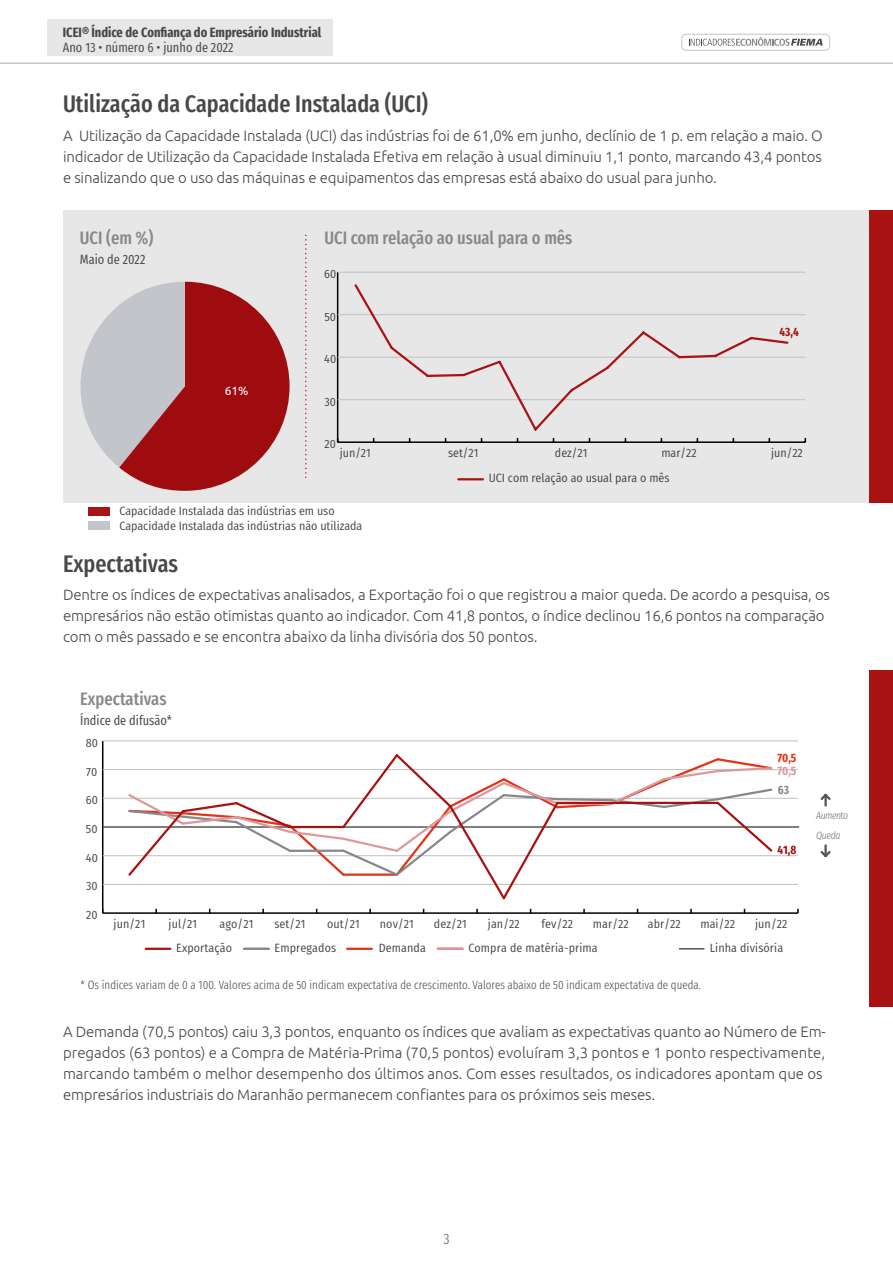
<style>
.page{position:relative;width:893px;height:1263px;background:#fff}
.page>*{position:absolute;margin:0;border:0;box-sizing:border-box;transform-origin:0 0}
.t1{font:500 24px "Fira Sans Compressed";color:#494748}
.t2{font:500 18px "Fira Sans Compressed";color:#89878c}
.t3{font:300 15px/21px "Ubuntu";letter-spacing:-.01em;color:#494748}
.t4{font:15px "Fira Sans Compressed";color:#89878c}
.t5{font:700 13.5px "Fira Sans Compressed";color:#494748}
.t6{font:13.5px "Fira Sans Compressed";color:#494748}
.t7{font:12px "Fira Sans Condensed";letter-spacing:.01em;color:#474446}
.t8{font:300 12px "Fira Sans Compressed";color:#494748}
.t9{font:12px/14.1px "Fira Sans Condensed";color:#494748}
.t10{font:12px "Fira Sans Condensed";color:#474346}
.t11{font:700 12px "Fira Sans Compressed";color:#aa1313}
.t12{font:700 12px "Fira Sans Compressed";color:#aa1212}
.t13{font:700 12px "Fira Sans Compressed";color:#e23317}
.t14{font:700 12px "Fira Sans Compressed";color:#de989b}
.t15{font:12px "Ubuntu";color:#fff}
.t16{font:700 12px "Fira Sans Compressed";color:#88878b}
.t17{font:italic 300 10.5px "Fira Sans Compressed";letter-spacing:-.045em;color:#717176}
</style>
<div class="page">
<div style="left:681px;top:34px;width:149px;height:17px;border:1px solid #c3c5ca;border-radius:4px"></div>
<svg style="left:689px;top:37px;width:134px;height:9px"></svg>
<hr style="left:0;top:62px;width:893px;height:2px;background:#c3c5ca">
<div style="left:63px;top:210px;width:829px;height:293px;background:#e7e7e7"></div>
<div style="left:869px;top:210px;width:23px;height:293px;background:#a91212"></div>
<svg style="left:305px;top:235px;width:2px;height:243px"></svg>
<div style="left:869px;top:671px;width:23px;height:336px;background:#a91212"></div>
<div style="left:48px;top:19px;width:285px;height:37px;background:#e7e7e7"></div>
<svg style="left:80px;top:282px;width:210px;height:209px"></svg>
<hr style="left:458px;top:478px;width:25px;height:2px;background:#aa1313">
<hr style="left:338px;top:441px;width:467px;height:2px;background:#000">
<hr style="left:337px;top:272px;width:1px;height:170px;background:#000">
<hr style="left:338px;top:399px;width:467px;height:1px;background:#c1c1c1">
<hr style="left:338px;top:357px;width:467px;height:1px;background:#c1c1c1">
<hr style="left:338px;top:314px;width:467px;height:1px;background:#c1c1c1">
<hr style="left:338px;top:272px;width:467px;height:1px;background:#c1c1c1">
<svg style="left:353px;top:284px;width:437px;height:147px"></svg>
<svg style="left:820px;top:794px;width:11px;height:12px"></svg>
<svg style="left:820px;top:844px;width:11px;height:13px"></svg>
<svg style="left:679px;top:948px;width:25px;height:1px"></svg>
<hr style="left:146px;top:948px;width:24px;height:2px;background:#aa1212">
<hr style="left:438px;top:948px;width:24px;height:2px;background:#de989b">
<hr style="left:103px;top:912px;width:695px;height:2px;background:#000">
<hr style="left:102px;top:741px;width:1px;height:172px;background:#000">
<hr style="left:103px;top:884px;width:695px;height:1px;background:#c0c0c0">
<hr style="left:103px;top:855px;width:695px;height:1px;background:#c0c0c0">
<hr style="left:103px;top:826px;width:696px;height:2px;background:#525552">
<hr style="left:103px;top:798px;width:695px;height:1px;background:#c0c0c0">
<hr style="left:103px;top:769px;width:695px;height:1px;background:#c0c0c0">
<hr style="left:103px;top:740px;width:695px;height:1px;background:#c0c0c0">
<svg style="left:126px;top:754px;width:648px;height:146px"></svg>
<hr style="left:244px;top:948px;width:25px;height:2px;background:#88878b">
<hr style="left:347px;top:948px;width:25px;height:2px;background:#e23317">
<div style="left:88px;top:507px;width:22px;height:9px;background:#aa1313"></div>
<div style="left:88px;top:521px;width:22px;height:9px;background:#c2c6cb"></div>
<p class="t5" style="left:63px;top:22px;width:260px">ICEI® Índice de Confiança do Empresário Industrial</p>
<p class="t6" style="left:63px;top:37px;width:172px">Ano 13 • número 6 • junho de 2022</p>
<p class="t5" style="left:63px;top:22px;width:178px">Sondagem Industrial do Maranhão</p>
<p class="t6" style="left:106px;top:37px;width:9px">N</p>
<p class="t6" style="left:149px;top:37px;width:83px">5 maio de 2022</p>
<h1 class="t1" style="left:63px;top:85px;width:367px">Utilização da Capacidade Instalada (UCI)</h1>
<p class="t3" style="left:63px;top:125px;width:761px;text-align:justify">A Utilização da Capacidade Instalada (UCI) das indústrias foi de 61,0% em junho, declínio de 1 p. em relação a maio. O indicador de Utilização da Capacidade Instalada Efetiva em relação à usual diminuiu 1,1 ponto, marcando 43,4 pontos e sinalizando que o uso das máquinas e equipamentos das empresas está abaixo do usual para junho.</p>
<p class="t2" style="left:80px;top:224px;width:75px">UCI (em %)</p>
<p class="t6" style="left:80px;top:249px;width:67px">Maio de 2022</p>
<p class="t15" style="left:225px;top:383px;width:25px">61%</p>
<p class="t2" style="left:325px;top:224px;width:249px">UCI com relação ao usual para o mês</p>
<p class="t10" style="left:324px;top:265px;width:14px">60</p>
<p class="t10" style="left:324px;top:307px;width:13px">50</p>
<p class="t10" style="left:324px;top:350px;width:13px">40</p>
<p class="t10" style="left:324px;top:392px;width:13px">30</p>
<p class="t11" style="left:779px;top:322px;width:21px">43,4</p>
<p class="t10" style="left:325px;top:435px;width:13px">20</p>
<p class="t10" style="left:340px;top:444px;width:33px">jun/21</p>
<p class="t10" style="left:448px;top:444px;width:32px">set/21</p>
<p class="t10" style="left:555px;top:444px;width:34px">dez/21</p>
<p class="t10" style="left:661px;top:444px;width:37px">mar/22</p>
<p class="t10" style="left:771px;top:444px;width:33px">jun/22</p>
<p class="t10" style="left:489px;top:469px;width:182px">UCI com relação ao usual para o mês</p>
<p class="t9" style="left:119px;top:504px;width:244px">Capacidade Instalada das indústrias em uso<br>Capacidade Instalada das indústrias não utilizada</p>
<h1 class="t1" style="left:63px;top:544px;width:117px">Expectativas</h1>
<p class="t3" style="left:63px;top:584px;width:768px">Dentre os índices de expectativas analisados, a Exportação foi o que registrou a maior queda. De acordo a pesquisa, os empresários não estão otimistas quanto ao indicador. Com 41,8 pontos, o índice declinou 16,6 pontos na comparação com o mês passado e se encontra abaixo da linha divisória dos 50 pontos.</p>
<p class="t2" style="left:80px;top:685px;width:88px">Expectativas</p>
<p class="t6" style="left:80px;top:710px;width:93px">Índice de difusão*</p>
<p class="t7" style="left:86px;top:734px;width:14px">80</p>
<p class="t7" style="left:86px;top:762px;width:13px">70</p>
<p class="t7" style="left:86px;top:791px;width:14px">60</p>
<p class="t7" style="left:86px;top:820px;width:13px">50</p>
<p class="t7" style="left:86px;top:848px;width:14px">40</p>
<p class="t7" style="left:86px;top:877px;width:13px">30</p>
<p class="t7" style="left:86px;top:906px;width:13px">20</p>
<p class="t13" style="left:777px;top:748px;width:20px">70,5</p>
<p class="t16" style="left:778px;top:780px;width:13px">63</p>
<p class="t14" style="left:777px;top:761px;width:20px">70,5</p>
<p class="t12" style="left:777px;top:840px;width:20px">41,8</p>
<p class="t7" style="left:114px;top:915px;width:33px">jun/21</p>
<p class="t7" style="left:169px;top:915px;width:30px">jul/21</p>
<p class="t7" style="left:219px;top:915px;width:35px">ago/21</p>
<p class="t7" style="left:274px;top:915px;width:33px">set/21</p>
<p class="t7" style="left:327px;top:915px;width:34px">out/21</p>
<p class="t7" style="left:380px;top:915px;width:36px">nov/21</p>
<p class="t7" style="left:434px;top:915px;width:35px">dez/21</p>
<p class="t7" style="left:488px;top:915px;width:33px">jan/22</p>
<p class="t7" style="left:541px;top:915px;width:33px">fev/22</p>
<p class="t7" style="left:593px;top:915px;width:37px">mar/22</p>
<p class="t7" style="left:648px;top:915px;width:35px">abr/22</p>
<p class="t7" style="left:700px;top:915px;width:36px">mai/22</p>
<p class="t7" style="left:755px;top:915px;width:34px">jun/22</p>
<p class="t7" style="left:176px;top:938px;width:57px">Exportação</p>
<p class="t7" style="left:275px;top:938px;width:63px">Empregados</p>
<p class="t7" style="left:379px;top:938px;width:49px">Demanda</p>
<p class="t7" style="left:468px;top:938px;width:131px">Compra de matéria-prima</p>
<p class="t7" style="left:710px;top:938px;width:75px">Linha divisória</p>
<p class="t8" style="left:81px;top:976px;width:622px">* Os índices variam de 0 a 100. Valores acima de 50 indicam expectativa de crescimento. Valores abaixo de 50 indicam expectativa de queda.</p>
<p class="t17" style="left:816px;top:808px;width:34px">Aumento</p>
<p class="t17" style="left:816px;top:828px;width:26px">Queda</p>
<p class="t3" style="left:63px;top:1021px;width:764px">A Demanda (70,5 pontos) caiu 3,3 pontos, enquanto os índices que avaliam as expectativas quanto ao Número de Em&shy;pregados (63 pontos) e a Compra de Matéria-Prima (70,5 pontos) evoluíram 3,3 pontos e 1 ponto respectivamente, marcando também o melhor desempenho dos últimos anos. Com esses resultados, os indicadores apontam que os empresários industriais do Maranhão permanecem confiantes para os próximos seis meses.</p>
<p class="t4" style="left:443px;top:1227px;width:8px">3</p>
</div>
